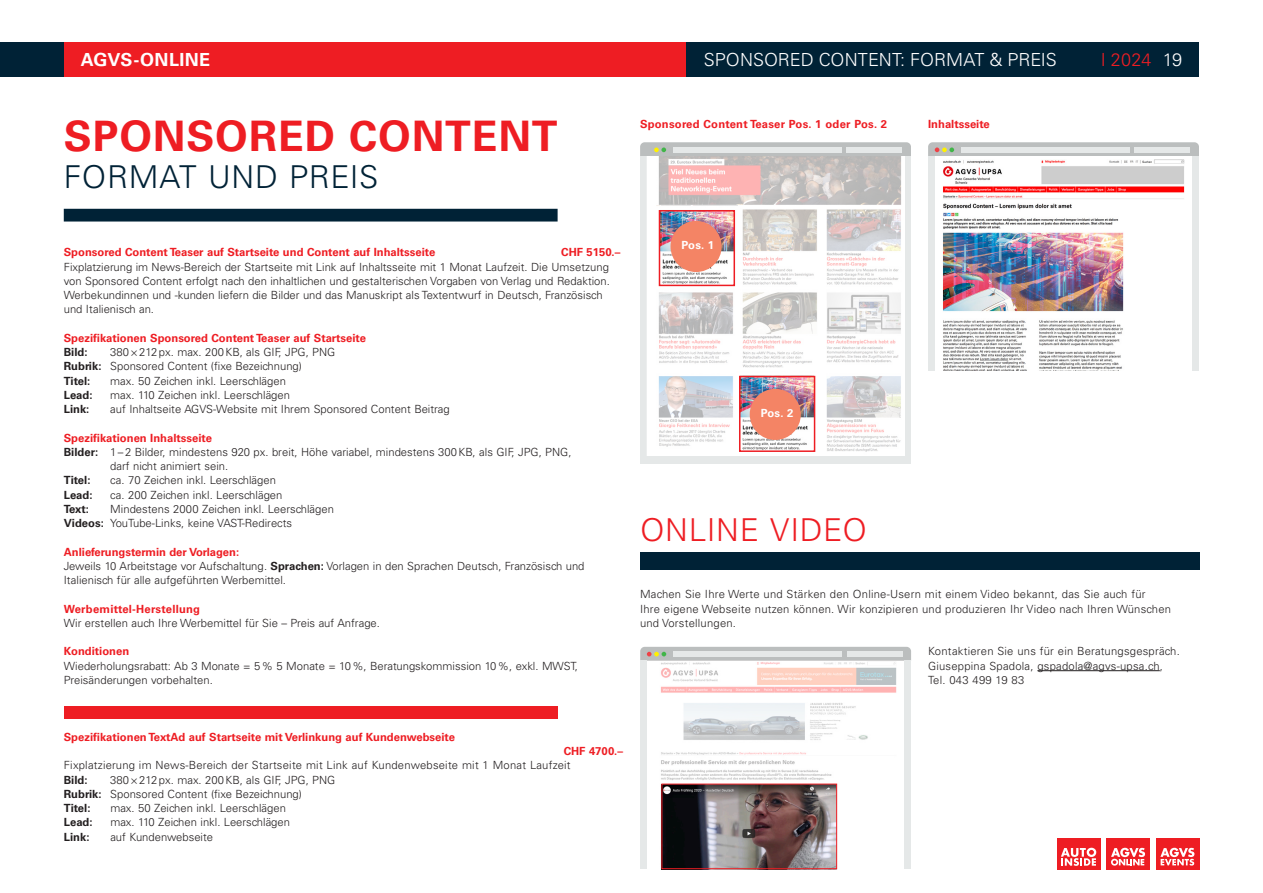
<style>
.page{position:relative;width:1263px;height:893px;background:#fff}
.page>*{position:absolute;margin:0;border:0;box-sizing:border-box;transform-origin:0 0}
.t1{font:700 42px "Univers LT Std";letter-spacing:.02em;color:#ee1d23}
.t2{font:300 31.5px "Univers LT Std";letter-spacing:.02em;color:#002236}
.t3{font:300 31.5px "Univers LT Std";letter-spacing:.02em;color:#ee1d23}
.t4{font:300 18px "Univers LT Std";letter-spacing:-.005em;color:#fff}
.t5{font:700 18px "Univers LT Std";letter-spacing:.02em;color:#fff}
.t6{font:300 18px "Univers LT Std";letter-spacing:.01em;color:#ee1d23}
.t7{font:300 11.25px/14.2px "Univers LT Std";color:#231f20}
.t8{font:300 11.25px/14.2px "Univers LT Std";letter-spacing:.02em;color:#231f20}
.t9{font:700 11.25px "Univers LT Std";color:#ee1d23}
.t10{font:700 11.25px "Univers LT Std";letter-spacing:.02em;color:#ee1d23}
.t11{font:700 11.25px "Univers LT Std";color:#231f20}
.t12{font:700 11.25px "Univers LT Std";color:#fff}
.s1{color:#fff}
.s2{font-weight:700}
.s3{font-weight:700;color:#ee1d23}
</style>
<div class="page">
<div style="left:0;top:43px;width:64px;height:34px;background:#002236"></div>
<div style="left:64px;top:43px;width:623px;height:34px;background:#ee1d23"></div>
<div style="left:640px;top:553px;width:559px;height:17px;background:#002236"></div>
<div style="left:687px;top:43px;width:512px;height:34px;background:#002236"></div>
<div style="left:64px;top:209px;width:494px;height:13px;background:#002236"></div>
<svg style="left:640px;top:142px;width:271px;height:14px;background:#bdc0be"></svg>
<div style="left:673px;top:147px;width:168px;height:6px;background:#e5e8e8"></div>
<div style="left:846px;top:147px;width:56px;height:6px;background:#e5e8e8"></div>
<div style="left:640px;top:156px;width:271px;height:308px;background:#e5e8e8"></div>
<img style="left:647px;top:156px;width:257px;height:300px">
<svg style="left:928px;top:142px;width:271px;height:14px;background:#bdbfbd"></svg>
<div style="left:961px;top:147px;width:168px;height:6px;background:#e5e8e8"></div>
<div style="left:1134px;top:147px;width:56px;height:6px;background:#e5e8e8"></div>
<svg style="left:928px;top:156px;width:271px;height:214px;fill:#e5e8e8"></svg>
<img style="left:935px;top:160px;width:257px;height:210px">
<svg style="left:640px;top:647px;width:271px;height:14px;background:#bdbfbd"></svg>
<div style="left:673px;top:651px;width:168px;height:6px;background:#e5e8e8"></div>
<div style="left:847px;top:651px;width:55px;height:6px;background:#e5e8e8"></div>
<div style="left:640px;top:661px;width:271px;height:208px;background:#e5e8e8"></div>
<img style="left:647px;top:661px;width:257px;height:208px">
<img style="left:663px;top:786px;width:172px;height:81px">
<div style="left:661px;top:784px;width:176px;height:85px;border:1px solid #ee1d23"></div>
<div style="left:1057px;top:838px;width:43px;height:31px;background:#ee1d23"></div>
<svg style="left:1061px;top:848px;width:35px;height:18px"></svg>
<div style="left:1106px;top:838px;width:44px;height:31px;background:#ee1d23"></div>
<svg style="left:1111px;top:848px;width:34px;height:18px"></svg>
<div style="left:1156px;top:838px;width:43px;height:31px;background:#ee1d23"></div>
<svg style="left:1160px;top:848px;width:34px;height:18px"></svg>
<hr style="left:1037px;top:670px;width:123px;height:1px;background:#231f20">
<img style="left:656px;top:206px;width:82px;height:83px">
<img style="left:662px;top:213px;width:70px;height:70px">
<div style="left:659px;top:210px;width:76px;height:76px;border:2px solid #ee1d23"></div>
<div style="left:670px;top:221px;width:52px;height:51px;background:#f48465;border-radius:50%"></div>
<img style="left:737px;top:372px;width:81px;height:82px">
<img style="left:742px;top:379px;width:70px;height:70px">
<div style="left:739px;top:376px;width:76px;height:76px;border:2px solid #ee1d23"></div>
<div style="left:750px;top:389px;width:51px;height:51px;background:#f48465;border-radius:50%"></div>
<div style="left:64px;top:706px;width:494px;height:13px;background:#ee1d23"></div>
<h3 class="t5" style="left:81px;top:49px;width:131px">AGVS-ONLINE</h3>
<h3 class="t4" style="left:704px;top:49px;width:355px">SPONSORED CONTENT: FORMAT &amp; PREIS</h3>
<h3 class="t6" style="left:1101px;top:49px;width:83px">I 2024 <span class="s1">19</span></h3>
<h1 class="t1" style="left:64px;top:111px;width:495px">SPONSORED CONTENT</h1>
<h2 class="t2" style="left:64px;top:157px;width:316px">FORMAT UND PREIS</h2>
<p class="t10" style="left:640px;top:118px;width:248px">Sponsored Content Teaser Pos. 1 oder Pos. 2</p>
<p class="t9" style="left:928px;top:118px;width:63px">Inhaltsseite</p>
<p class="t9" style="left:64px;top:246px;width:373px">Sponsored Content Teaser auf Startseite und Content auf Inhaltsseite</p>
<p class="t9" style="left:561px;top:246px;width:61px">CHF 5150.–</p>
<p class="t7" style="left:64px;top:259px;width:548px">Fixplatzierung im News-Bereich der Startseite mit Link auf Inhaltsseite mit 1 Monat Laufzeit. Die Umsetzung von Sponsored Content erfolgt nach den inhaltlichen und gestalterischen Vorgaben von Verlag und Redaktion.<br>Werbekundinnen und -kunden liefern die Bilder und das Manuskript als Textentwurf in Deutsch, Französisch und Italienisch an.</p>
<p class="t9" style="left:64px;top:331px;width:304px">Spezifikationen Sponsored Content Teaser auf Startseite</p>
<p class="t11" style="left:64px;top:345px;width:25px">Bild:</p>
<p class="t7" style="left:64px;top:345px;width:273px;text-indent:46px">380×212px. max. 200KB, als GIF, JPG, PNG<br><span class="s2">Rubrik:</span> Sponsored Content (fixe Bezeichnung)<br><span class="s2">Titel:</span></p>
<p class="t7" style="left:110px;top:373px;width:177px">max. 50 Zeichen inkl. Leerschlägen</p>
<p class="t11" style="left:64px;top:388px;width:30px">Lead:</p>
<p class="t7" style="left:110px;top:388px;width:181px">max. 110 Zeichen inkl. Leerschlägen</p>
<p class="t11" style="left:64px;top:402px;width:27px">Link:</p>
<p class="t7" style="left:110px;top:402px;width:341px">auf Inhaltseite AGVS-Website mit Ihrem Sponsored Content Beitrag</p>
<p class="t9" style="left:64px;top:431px;width:150px">Spezifikationen Inhaltsseite</p>
<p class="t7" style="left:64px;top:445px;width:509px"><span class="s2">Bilder:</span> 1–2 Bilder, mindestens 920 px. breit, Höhe variabel, mindestens 300KB, als GIF, JPG, PNG,</p>
<p class="t7" style="left:110px;top:459px;width:119px">darf nicht animiert sein.</p>
<p class="t11" style="left:64px;top:474px;width:28px">Titel:</p>
<p class="t7" style="left:110px;top:473px;width:167px">ca. 70 Zeichen inkl. Leerschlägen</p>
<p class="t11" style="left:64px;top:488px;width:30px">Lead:</p>
<p class="t7" style="left:110px;top:487px;width:174px">ca. 200 Zeichen inkl. Leerschlägen</p>
<p class="t11" style="left:64px;top:502px;width:27px">Text:</p>
<p class="t7" style="left:64px;top:502px;width:272px;text-indent:46px">Mindestens 2000 Zeichen inkl. Leerschlägen<br><span class="s2">Videos:</span> YouTube-Links, keine VAST-Redirects</p>
<p class="t7" style="left:64px;top:544px;width:522px"><span class="s3">Anlieferungstermin der Vorlagen:<br></span>Jeweils 10 Arbeitstage vor Aufschaltung. <span class="s2">Sprachen:</span> Vorlagen in den Sprachen Deutsch, Französisch und<br>Italienisch für alle aufgeführten Werbemittel.</p>
<p class="t10" style="left:64px;top:602px;width:138px">Werbemittel-Herstellung</p>
<p class="t7" style="left:64px;top:616px;width:318px">Wir erstellen auch Ihre Werbemittel für Sie – Preis auf Anfrage.</p>
<p class="t9" style="left:64px;top:645px;width:67px">Konditionen</p>
<p class="t7" style="left:64px;top:658px;width:516px">Wiederholungsrabatt: Ab 3 Monate = 5% 5 Monate = 10%, Beratungskommission 10%, exkl. MWST,<br>Preisänderungen vorbehalten.</p>
<p class="t12" style="left:682px;top:238px;width:34px">Pos. 1</p>
<p class="t12" style="left:761px;top:406px;width:34px">Pos. 2</p>
<h2 class="t3" style="left:640px;top:511px;width:229px">ONLINE VIDEO</h2>
<p class="t8" style="left:640px;top:587px;width:532px">Machen Sie Ihre Werte und Stärken den Online-Usern mit einem Video bekannt, das Sie auch für<br>Ihre eigene Webseite nutzen können. Wir konzipieren und produzieren Ihr Video nach Ihren Wünschen und Vorstellungen.</p>
<p class="t8" style="left:928px;top:644px;width:253px">Kontaktieren Sie uns für ein Beratungsgespräch.<br>Giuseppina Spadola, gspadola@agvs-upsa.ch,<br>Tel. 043 499 19 83</p>
<p class="t9" style="left:64px;top:730px;width:393px">Spezifikationen TextAd auf Startseite mit Verlinkung auf Kundenwebseite</p>
<p class="t9" style="left:564px;top:745px;width:61px">CHF 4700.–</p>
<p class="t8" style="left:64px;top:758px;width:508px">Fixplatzierung im News-Bereich der Startseite mit Link auf Kundenwebseite mit 1 Monat Laufzeit</p>
<p class="t11" style="left:64px;top:773px;width:25px">Bild:</p>
<p class="t7" style="left:64px;top:772px;width:273px;text-indent:46px">380×212px. max. 200KB, als GIF, JPG, PNG<br><span class="s2">Rubrik:</span> Sponsored Content (fixe Bezeichnung)<br><span class="s2">Titel:</span></p>
<p class="t7" style="left:110px;top:801px;width:177px">max. 50 Zeichen inkl. Leerschlägen</p>
<p class="t11" style="left:64px;top:816px;width:30px">Lead:</p>
<p class="t7" style="left:110px;top:815px;width:181px">max. 110 Zeichen inkl. Leerschlägen</p>
<p class="t11" style="left:64px;top:830px;width:27px">Link:</p>
<p class="t7" style="left:110px;top:830px;width:104px">auf Kundenwebseite</p>
</div>
